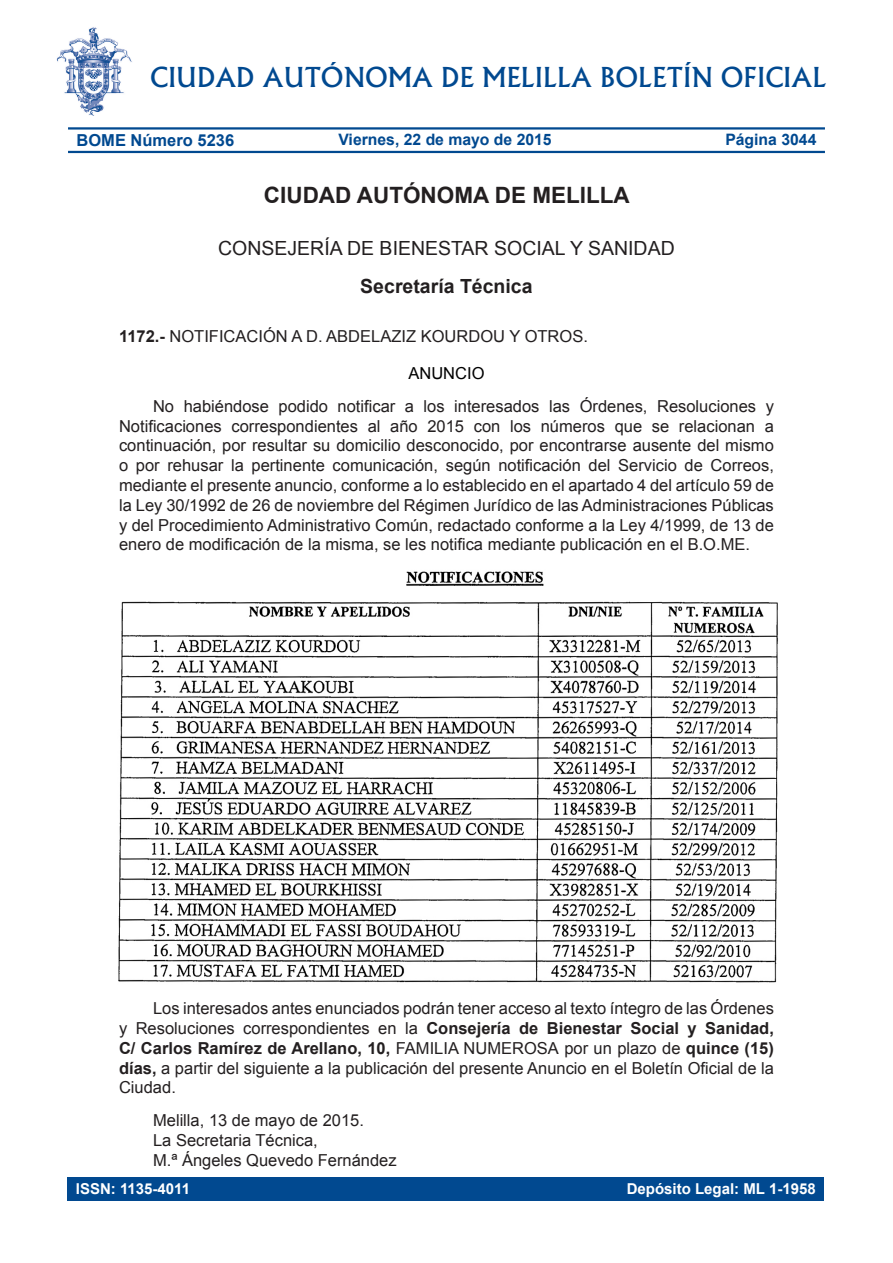
<style>
.page{position:relative;width:893px;height:1263px;background:#fff}
.page>*{position:absolute;margin:0;border:0;box-sizing:border-box;transform-origin:0 0}
.t1{font:500 26.25px "Albertus";color:#014990}
.ORGANISMO_mel{font:700 22.5px "Arial";color:#231f20}
.SUB_ORGANISMO_Mel{font:19.5px "Arial";color:#231f20}
.SUB_ORGANISMO-2_Mel{font:700 19.5px "Arial";color:#231f20}
.TEXTO_NORMAL_Mel{font:16.5px/19.8px "Arial";color:#231f20;text-align:justify}
.FIRMA_Mel{font:16.5px/19.8px "Arial";color:#231f20}
.ENTRADILLA_Mel{font:16.5px "Arial";color:#231f20}
.t2{font:700 16.5px "Arial";color:#014990}
.TEXTO_NORMAL-_TITULO{font:16.5px "Arial";color:#000}
.t3{font:700 15.75px "Arial";color:#014990}
.t4{font:700 15px "Arial";color:#fff}
.s1{font-size:15.15px}
.s2{font-weight:700}
</style>
<div class="page">
<hr style="left:68px;top:127px;width:757px;height:3px;background:#014990">
<hr style="left:68px;top:151px;width:757px;height:2px;background:#014990">
<img style="left:56px;top:27px;width:76px;height:89px">
<div style="left:67px;top:1177px;width:757px;height:23px;background:#014990"></div>
<img style="left:118px;top:571px;width:660px;height:412px">
<h1 class="t1" style="left:150px;top:61px;width:678px">CIUDAD AUTÓNOMA DE MELILLA BOLETÍN OFICIAL</h1>
<p class="t2" style="left:77px;top:129px;width:159px">BOME Número 5236</p>
<p class="t3" style="left:338px;top:129px;width:215px">Viernes, 22 de mayo de 2015</p>
<p class="t3" style="left:725px;top:129px;width:93px">Pá<span class="s1">g</span>ina 3044</p>
<p class="ORGANISMO_mel" style="left:264px;top:181px;width:367px">CIUDAD AUTÓNOMA DE MELILLA</p>
<p class="SUB_ORGANISMO_Mel" style="left:218px;top:235px;width:29px">Consejer</p>
<p class="SUB_ORGANISMO_Mel" style="left:324px;top:235px;width:88px">ía de Bienestar</p>
<p class="SUB_ORGANISMO_Mel" style="left:494px;top:235px;width:154px">Social y San idad</p>
<p class="SUB_ORGANISMO-2_Mel" style="left:360px;top:273px;width:174px">Secretaría Técnica</p>
<p class="ENTRADILLA_Mel" style="left:119px;top:326px;width:117px"><span class="s2">1172.-</span> Notificac</p>
<p class="ENTRADILLA_Mel" style="left:258px;top:326px;width:91px">ión a D. Abdela</p>
<p class="ENTRADILLA_Mel" style="left:391px;top:326px;width:78px">ziz Kourdo</p>
<p class="ENTRADILLA_Mel" style="left:493px;top:326px;width:44px">u y otros</p>
<p class="ENTRADILLA_Mel" style="left:583px;top:326px;width:6px">.</p>
<p class="TEXTO_NORMAL-_TITULO" style="left:408px;top:363px;width:78px">ANUNCIO</p>
<p class="TEXTO_NORMAL_Mel" style="left:119px;top:396px;width:656px;text-indent:34px">No habiéndose podido notificar a los interesados las Órdenes, Resoluciones y Notificaciones correspondientes al año 2015 con los números que se relacionan a continuación, por resultar su domicilio desconocido, por encontrarse ausente del mismo o por rehusar la pertinente comunicación, según notificación del Servicio de Correos, mediante el presente anuncio, conforme a lo establecido en el apartado 4 del artículo 59 de la Ley 30/1992 de 26 de noviembre del Régimen Jurídico de las Administraciones Públicas y del Procedimiento Administrativo Común, redactado conforme a la Ley 4/1999, de 13 de enero de modificación de la misma, se les notifica mediante publicación en el B.O.ME.</p>
<p class="TEXTO_NORMAL_Mel" style="left:119px;top:999px;width:656px;text-indent:34px">Los interesados antes enunciados podrán tener acceso al texto íntegro de las Órdenes y Resoluciones correspondientes en la <span class="s2">Consejería de Bienestar Social y Sanidad, C/ Carlos Ramírez de Arellano, 10,</span> FAMI LIA NU MEROSA por un plazo de <span class="s2">quince (15) días,</span> a partir del siguiente a la publicación del presente Anuncio en el Boletín Oficial de la Ciudad.</p>
<p class="FIRMA_Mel" style="left:153px;top:1110px;width:245px">Melilla, 13 de mayo de 2015.<br>La Secretaria Técnica,<br>M.ª Ángeles Quevedo Fernández</p>
<p class="t4" style="left:76px;top:1179px;width:116px">ISSN: 1135-4011</p>
<p class="t4" style="left:627px;top:1179px;width:190px">Depósito Legal: ML 1-1958</p>
</div>
